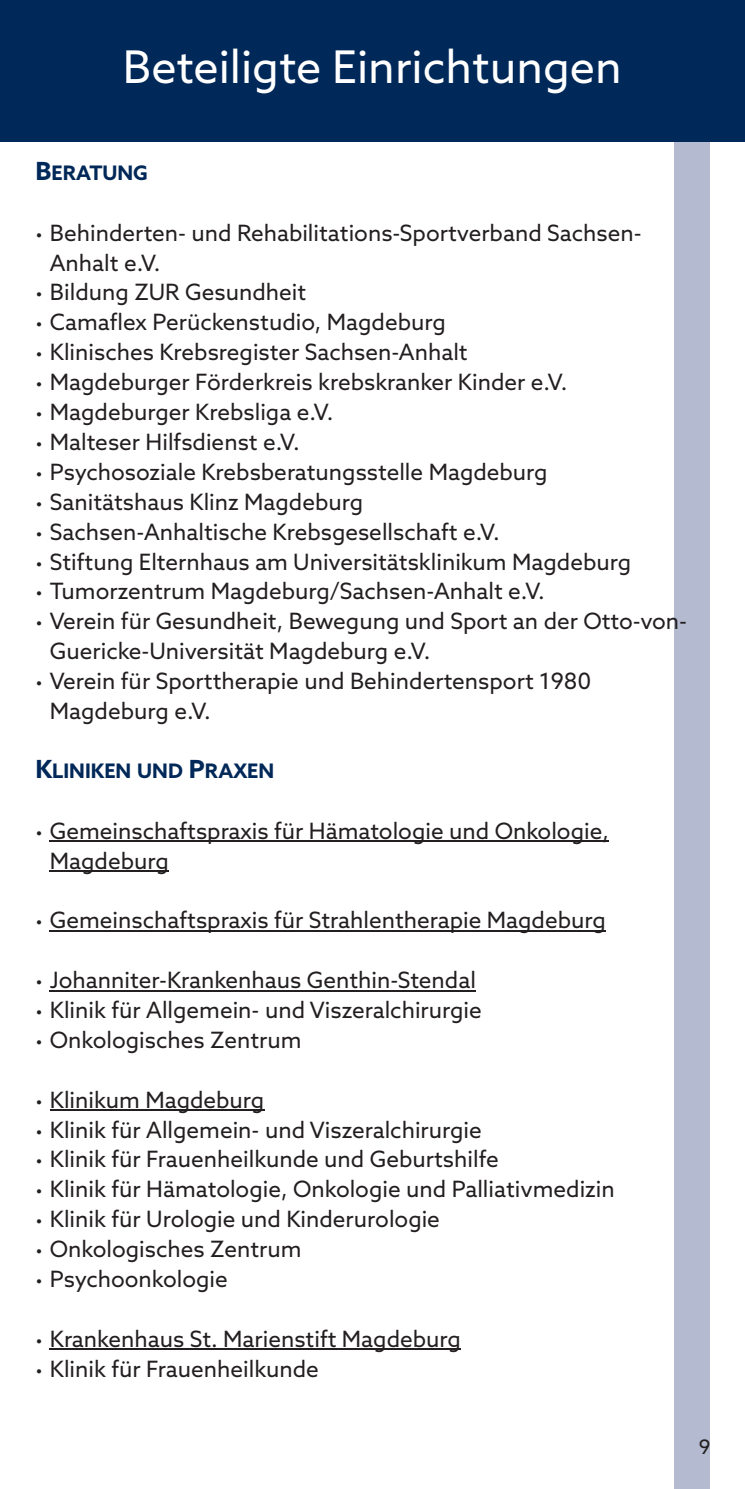
<style>
.page{position:relative;width:745px;height:1489px;background:#fff}
.page>*{position:absolute;margin:0;border:0;box-sizing:border-box;transform-origin:0 0}
.t1{font:45px "Azo Sans";color:#fff}
.t2{font:22.5px/30px "Azo Sans";color:#231f20}
.t3{font:700 20px "Azo Sans";color:#002858}
.t4{font:20px "Azo Sans";color:#231f20}
.s1{font-size:25px}
.s2{font-size:19.25px}
</style>
<div class="page">
<div style="left:0;top:0;width:744px;height:142px;background:#002858"></div>
<hr style="left:50px;top:840px;width:558px;height:1px;background:#231f20">
<hr style="left:50px;top:870px;width:119px;height:1px;background:#231f20">
<hr style="left:50px;top:930px;width:555px;height:1px;background:#231f20">
<hr style="left:50px;top:990px;width:425px;height:1px;background:#231f20">
<hr style="left:50px;top:1109px;width:214px;height:1px;background:#231f20">
<hr style="left:50px;top:1348px;width:410px;height:1px;background:#231f20">
<h1 class="t1" style="left:123px;top:48px;width:500px">Beteiligte Einrichtungen</h1>
<p class="t3" style="left:35px;top:165px;width:114px"><span class="s1">B</span>ERATUNG</p>
<p class="t2" style="left:50px;top:219px;width:593px;text-indent:-14px"><span class="s2">•</span> Behinderten- und Rehabilitations-Sportverband Sachsen-<br>Anhalt e.V.</p>
<p class="t2" style="left:35px;top:279px;width:272px"><span class="s2">•</span> Bildung ZUR Gesundheit</p>
<p class="t2" style="left:35px;top:309px;width:411px"><span class="s2">•</span> Camaflex Perückenstudio, Magdeburg</p>
<p class="t2" style="left:35px;top:339px;width:433px"><span class="s2">•</span> Klinisches Krebsregister Sachsen-Anhalt</p>
<p class="t2" style="left:35px;top:369px;width:533px"><span class="s2">•</span> Magdeburger Förderkreis krebskranker Kinder e.V.</p>
<p class="t2" style="left:35px;top:399px;width:299px"><span class="s2">•</span> Magdeburger Krebsliga e.V.</p>
<p class="t2" style="left:35px;top:429px;width:265px"><span class="s2">•</span> Malteser Hilfsdienst e.V.</p>
<p class="t2" style="left:35px;top:458px;width:513px"><span class="s2">•</span> Psychosoziale Krebsberatungsstelle Magdeburg</p>
<p class="t2" style="left:35px;top:488px;width:329px"><span class="s2">•</span> Sanitätshaus Klinz Magdeburg</p>
<p class="t2" style="left:35px;top:518px;width:465px"><span class="s2">•</span> Sachsen-Anhaltische Krebsgesellschaft e.V.</p>
<p class="t2" style="left:35px;top:548px;width:596px"><span class="s2">•</span> Stiftung Elternhaus am Universitätsklinikum Magdeburg</p>
<p class="t2" style="left:35px;top:578px;width:510px"><span class="s2">•</span> Tumorzentrum Magdeburg/Sachsen-Anhalt e.V.</p>
<p class="t2" style="left:50px;top:608px;width:638px;text-indent:-14px"><span class="s2">•</span> Verein für Gesundheit, Bewegung und Sport an der Otto-von-<br>Guericke-Universität Magdeburg e.V.</p>
<p class="t2" style="left:50px;top:668px;width:542px;text-indent:-14px"><span class="s2">•</span> Verein für Sporttherapie und Behindertensport 1980<br>Magdeburg e.V.</p>
<p class="t3" style="left:35px;top:762px;width:240px"><span class="s1">K</span>LINIKEN UND <span class="s1">P</span>RAXEN</p>
<p class="t2" style="left:50px;top:817px;width:560px;text-indent:-14px"><span class="s2">•</span> Gemeinschaftspraxis für Hämatologie und Onkologie,<br>Magdeburg</p>
<p class="t2" style="left:35px;top:907px;width:571px"><span class="s2">•</span> Gemeinschaftspraxis für Strahlentherapie Magdeburg</p>
<p class="t2" style="left:35px;top:966px;width:442px"><span class="s2">•</span> Johanniter-Krankenhaus Genthin-Stendal</p>
<p class="t2" style="left:35px;top:996px;width:447px"><span class="s2">•</span> Klinik für Allgemein- und Viszeralchirurgie</p>
<p class="t2" style="left:35px;top:1026px;width:267px"><span class="s2">•</span> Onkologisches Zentrum</p>
<p class="t2" style="left:35px;top:1086px;width:230px"><span class="s2">•</span> Klinikum Magdeburg</p>
<p class="t2" style="left:35px;top:1116px;width:447px"><span class="s2">•</span> Klinik für Allgemein- und Viszeralchirurgie</p>
<p class="t2" style="left:35px;top:1146px;width:464px"><span class="s2">•</span> Klinik für Frauenheilkunde und Geburtshilfe</p>
<p class="t2" style="left:35px;top:1176px;width:580px"><span class="s2">•</span> Klinik für Hämatologie, Onkologie und Palliativmedizin</p>
<p class="t2" style="left:35px;top:1205px;width:406px"><span class="s2">•</span> Klinik für Urologie und Kinderurologie</p>
<p class="t2" style="left:35px;top:1235px;width:267px"><span class="s2">•</span> Onkologisches Zentrum</p>
<p class="t2" style="left:35px;top:1265px;width:194px"><span class="s2">•</span> Psychoonkologie</p>
<p class="t2" style="left:35px;top:1325px;width:427px"><span class="s2">•</span> Krankenhaus St. Marienstift Magdeburg</p>
<p class="t2" style="left:35px;top:1355px;width:285px"><span class="s2">•</span> Klinik für Frauenheilkunde</p>
<p class="t4" style="left:698px;top:1437px;width:13px">9</p>
</div>
